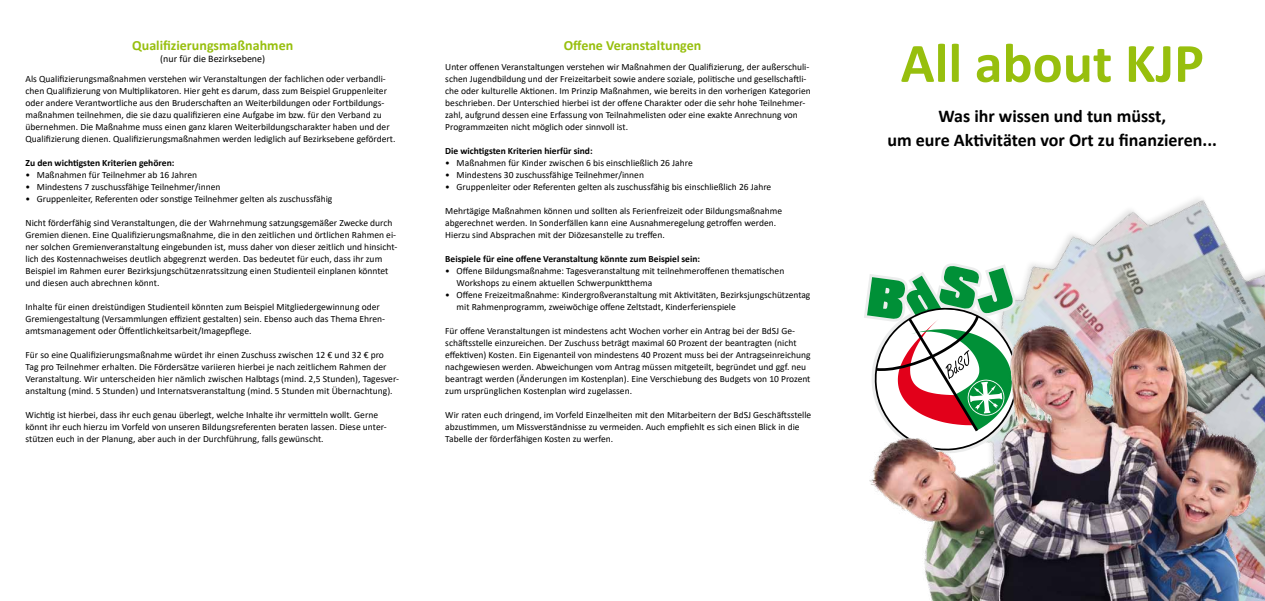
<style>
.page{position:relative;width:1265px;height:601px;background:#fff}
.page>*{position:absolute;margin:0;border:0;box-sizing:border-box;transform-origin:0 0}
.t1{font:700 56px "Calibri";color:#97bf0d}
.t2{font:700 18px/24px "Calibri";color:#000;text-align:center}
.t3{font:700 14px "Calibri";color:#97bf0d}
.t4{font:10px "Calibri";color:#000}
.t5{font:9.6px/12px "Calibri";color:#000}
.t6{font:700 9.6px "Calibri";color:#000}
.t7{font:9.5px/12px "Calibri";color:#000}
.t8{font:700 9.5px "Calibri";color:#000}
</style>
<div class="page">
<img style="left:1023px;top:198px;width:241px;height:101px">
<svg style="left:866px;top:263px;width:157px;height:36px"></svg>
<img style="left:864px;top:299px;width:400px;height:302px">
<h3 class="t3" style="left:132px;top:35px;width:162px">Qualifizierungsmaßnahmen</h3>
<p class="t4" style="left:160px;top:52px;width:106px">(nur für die Bezirksebene)</p>
<p class="t5" style="left:26px;top:72px;width:371px">Als Qualifizierungsmaßnahmen verstehen wir Veranstaltungen der fachlichen oder verbandli&shy;chen Qualifizierung von Multiplikatoren. Hier geht es darum, dass zum Beispiel Gruppenleiter oder andere Verantwortliche aus den Bruderschaften an Weiterbildungen oder Fortbildungs&shy;maßnahmen teilnehmen, die sie dazu qualifizieren eine Aufgabe im bzw. für den Verband zu übernehmen. Die Maßnahme muss einen ganz klaren Weiterbildungscharakter haben und der Qualifizierung dienen. Qualifizierungsmaßnahmen werden lediglich auf Bezirksebene gefördert.</p>
<p class="t6" style="left:26px;top:156px;width:150px">Zu den wichtigsten Kriterien gehören:</p>
<p class="t5" style="left:26px;top:168px;width:173px">• Maßnahmen für Teilnehmer ab 16 Jahren</p>
<p class="t5" style="left:26px;top:180px;width:196px">• Mindestens 7 zuschussfähige Teilnehmer/innen</p>
<p class="t5" style="left:26px;top:192px;width:308px">• Gruppenleiter, Referenten oder sonstige Teilnehmer gelten als zuschussfähig</p>
<p class="t5" style="left:26px;top:216px;width:373px">Nicht förderfähig sind Veranstaltungen, die der Wahrnehmung satzungsgemäßer Zwecke durch Gremien dienen. Eine Qualifizierungsmaßnahme, die in den zeitlichen und örtlichen Rahmen ei&shy;ner solchen Gremienveranstaltung eingebunden ist, muss daher von dieser zeitlich und hinsicht&shy;lich des Kostennachweises deutlich abgegrenzt werden. Das bedeutet für euch, dass ihr zum Beispiel im Rahmen eurer Bezirksjungschützenratssitzung einen Studienteil einplanen könntet und diesen auch abrechnen könnt.</p>
<p class="t5" style="left:26px;top:300px;width:361px">Inhalte für einen dreistündigen Studienteil könnten zum Beispiel Mitgliedergewinnung oder<br>Gremiengestaltung (Versammlungen effizient gestalten) sein. Ebenso auch das Thema Ehren&shy;amtsmanagement oder Öffentlichkeitsarbeit/Imagepflege.</p>
<p class="t5" style="left:26px;top:348px;width:375px">Für so eine Qualifizierungsmaßnahme würdet ihr einen Zuschuss zwischen 12 € und 32 € pro Tag pro Teilnehmer erhalten. Die Fördersätze variieren hierbei je nach zeitlichem Rahmen der Veranstaltung. Wir unterscheiden hier nämlich zwischen Halbtags (mind. 2,5 Stunden), Tagesver&shy;anstaltung (mind. 5 Stunden) und Internatsveranstaltung (mind. 5 Stunden mit Übernachtung).</p>
<p class="t5" style="left:26px;top:408px;width:363px">Wichtig ist hierbei, dass ihr euch genau überlegt, welche Inhalte ihr vermitteln wollt. Gerne könnt ihr euch hierzu im Vorfeld von unseren Bildungsreferenten beraten lassen. Diese unter&shy;stützen euch in der Planung, aber auch in der Durchführung, falls gewünscht.</p>
<h3 class="t3" style="left:563px;top:35px;width:139px">Offene Veranstaltungen</h3>
<p class="t7" style="left:445px;top:60px;width:367px">Unter offenen Veranstaltungen verstehen wir Maßnahmen der Qualifizierung, der außerschuli&shy;schen Jugendbildung und der Freizeitarbeit sowie andere soziale, politische und gesellschaftli&shy;che oder kulturelle Aktionen. Im Prinzip Maßnahmen, wie bereits in den vorherigen Kategorien beschrieben. Der Unterschied hierbei ist der offene Charakter oder die sehr hohe Teilnehmer&shy;zahl, aufgrund dessen eine Erfassung von Teilnahmelisten oder eine exakte Anrechnung von Programmzeiten nicht möglich oder sinnvoll ist.</p>
<p class="t8" style="left:445px;top:144px;width:149px">Die wichtigsten Kriterien hierfür sind:</p>
<p class="t7" style="left:445px;top:156px;width:249px">• Maßnahmen für Kinder zwischen 6 bis einschließlich 26 Jahre</p>
<p class="t7" style="left:445px;top:168px;width:200px">• Mindestens 30 zuschussfähige Teilnehmer/innen</p>
<p class="t7" style="left:445px;top:180px;width:327px">• Gruppenleiter oder Referenten gelten als zuschussfähig bis einschließlich 26 Jahre</p>
<p class="t7" style="left:445px;top:204px;width:338px">Mehrtägige Maßnahmen können und sollten als Ferienfreizeit oder Bildungsmaßnahme abgerechnet werden. In Sonderfällen kann eine Ausnahmeregelung getroffen werden.<br>Hierzu sind Absprachen mit der Diözesanstelle zu treffen.</p>
<p class="t8" style="left:445px;top:252px;width:256px">Beispiele für eine offene Veranstaltung könnte zum Beispiel sein:</p>
<p class="t7" style="left:456px;top:264px;width:329px;text-indent:-11px">• Offene Bildungsmaßnahme: Tagesveranstaltung mit teilnehmeroffenen thematischen<br>Workshops zu einem aktuellen Schwerpunktthema</p>
<p class="t7" style="left:456px;top:288px;width:355px;text-indent:-11px">• Offene Freizeitmaßnahme: Kindergroßveranstaltung mit Aktivitäten, Bezirksjungschützentag mit Rahmenprogramm, zweiwöchige offene Zeltstadt, Kinderferienspiele</p>
<p class="t7" style="left:445px;top:324px;width:367px">Für offene Veranstaltungen ist mindestens acht Wochen vorher ein Antrag bei der BdSJ Ge&shy;schäftsstelle einzureichen. Der Zuschuss beträgt maximal 60 Prozent der beantragten (nicht effektiven) Kosten. Ein Eigenanteil von mindestens 40 Prozent muss bei der Antragseinreichung nachgewiesen werden. Abweichungen vom Antrag müssen mitgeteilt, begründet und ggf. neu beantragt werden (Änderungen im Kostenplan). Eine Verschiebung des Budgets von 10 Prozent zum ursprünglichen Kostenplan wird zugelassen.</p>
<p class="t7" style="left:445px;top:408px;width:367px">Wir raten euch dringend, im Vorfeld Einzelheiten mit den Mitarbeitern der BdSJ Geschäftsstelle abzustimmen, um Missverständnisse zu vermeiden. Auch empfiehlt es sich einen Blick in die<br>Tabelle der förderfähigen Kosten zu werfen.</p>
<h1 class="t1" style="left:900px;top:24px;width:305px">All about KJP</h1>
<h2 class="t2" style="left:887px;top:104px;width:331px">Was ihr wissen und tun müsst,<br>um eure Aktivitäten vor Ort zu finanzieren...</h2>
</div>
